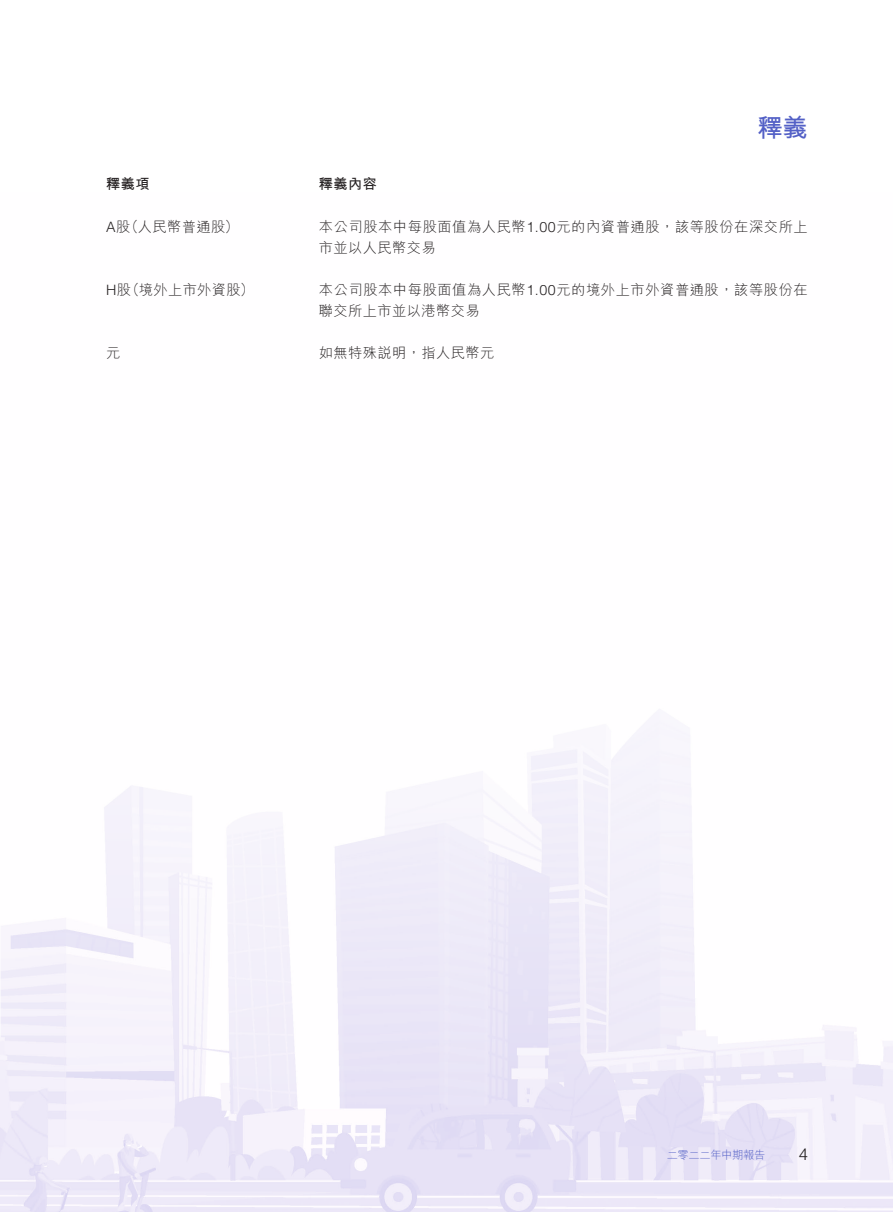
<style>
.page{position:relative;width:893px;height:1212px;background:#fff}
.page>*{position:absolute;margin:0;border:0;box-sizing:border-box;transform-origin:0 0}
.t1{font:700 25.5px "M Hei HK";color:#5360c6}
.t2{font:300 16.5px "Helvetica LT Std";color:#231f20}
.t3{font:300 14.25px/21px "M Hei HK";letter-spacing:.04em;color:#231f20}
.t4{font:700 14.25px "M Hei HK";letter-spacing:.03em;color:#231f20}
.t5{font:300 11.25px "M Hei HK";letter-spacing:-.03em;color:#5360c6}
.s1{font-family:"Helvetica LT Std"}
</style>
<div class="page">
<img style="left:0;top:723px;width:893px;height:489px">
<h1 class="t1" style="left:758px;top:109px;width:52px">釋義</h1>
<p class="t4" style="left:106px;top:174px;width:45px">釋義項</p>
<p class="t4" style="left:319px;top:174px;width:60px">釋義內容</p>
<p class="t3" style="left:106px;top:215px;width:134px"><span class="s1">A</span>股（人民幣普通股）</p>
<p class="t3" style="left:319px;top:215px;width:490px">本公司股本中每股面值為人民幣<span class="s1">1.00</span>元的內資普通股，該等股份在深交所上市並以人民幣交易</p>
<p class="t3" style="left:106px;top:279px;width:149px"><span class="s1">H</span>股（境外上市外資股）</p>
<p class="t3" style="left:319px;top:279px;width:490px">本公司股本中每股面值為人民幣<span class="s1">1.00</span>元的境外上市外資普通股，該等股份在聯交所上市並以港幣交易</p>
<p class="t3" style="left:106px;top:342px;width:16px">元</p>
<p class="t3" style="left:319px;top:342px;width:177px">如無特殊說明，指人民幣元</p>
<p class="t5" style="left:667px;top:1146px;width:100px">二零二二年中期報告</p>
<p class="t2" style="left:799px;top:1144px;width:11px">4</p>
</div>
